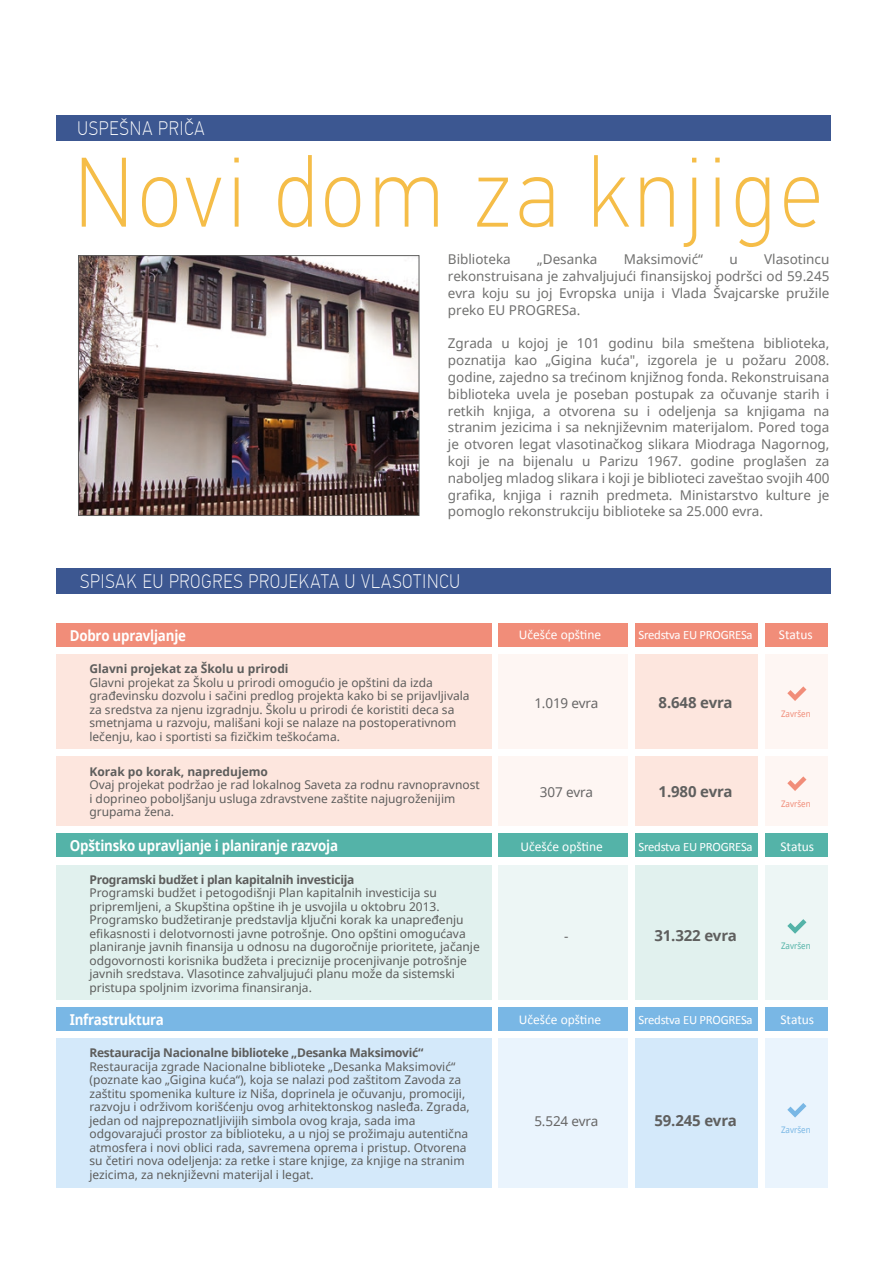
<style>
.page{position:relative;width:893px;height:1263px;background:#fff}
.page>*{position:absolute;margin:0;border:0;box-sizing:border-box;transform-origin:0 0}
.t1{font:100 99px "PF Din Text Pro";letter-spacing:.06em;color:#f5bd48;scale:.89 1}
.t2{font:100 19.5px "PF Din Text Pro";letter-spacing:.055em;color:#fff;scale:.89 1}
.t3{font:700 15px "Noto Sans";letter-spacing:-.015em;color:#fff;scale:.89 1}
.t4{font:700 15px "Noto Sans";letter-spacing:-.01em;color:#5f5f5e}
.t5{font:13.5px/16.8px "Noto Sans";color:#70706f;text-align:justify}
.t6{font:13.5px "Calibri";color:#fff}
.t7{font:13.5px "Noto Sans";letter-spacing:-.01em;color:#676666}
.t8{font:12.75px "Calibri";letter-spacing:-.02em;color:#fff}
.t9{font:12px/13.5px "Noto Sans";color:#5d5d5c}
.t10{font:700 12px "Noto Sans";letter-spacing:-.025em;color:#5d5d5c}
.t11{font:700 12px "Noto Sans";color:#5d5d5c}
.t12{font:9px "Noto Sans";color:#f18d79;scale:.89 1}
.t13{font:9px "Noto Sans";color:#54b3a8;scale:.89 1}
.t14{font:9px "Noto Sans";color:#79b7e5;scale:.89 1}
</style>
<div class="page">
<div style="left:56px;top:1007px;width:435px;height:23px;background:#79b7e5"></div>
<div style="left:765px;top:1007px;width:63px;height:23px;background:#79b7e5"></div>
<div style="left:499px;top:1007px;width:129px;height:23px;background:#79b7e5"></div>
<div style="left:635px;top:1007px;width:122px;height:23px;background:#79b7e5"></div>
<div style="left:56px;top:623px;width:435px;height:23px;background:#f18d79"></div>
<div style="left:765px;top:623px;width:63px;height:23px;background:#f18d79"></div>
<div style="left:499px;top:623px;width:129px;height:23px;background:#f18d79"></div>
<div style="left:635px;top:623px;width:122px;height:23px;background:#f18d79"></div>
<div style="left:56px;top:834px;width:435px;height:23px;background:#54b3a8"></div>
<div style="left:765px;top:834px;width:63px;height:23px;background:#54b3a8"></div>
<div style="left:499px;top:834px;width:129px;height:23px;background:#54b3a8"></div>
<div style="left:635px;top:834px;width:122px;height:23px;background:#54b3a8"></div>
<img style="left:80px;top:257px;width:337px;height:257px">
<div style="left:56px;top:115px;width:774px;height:26px;background:#3c5791"></div>
<div style="left:56px;top:568px;width:774px;height:26px;background:#3c5791"></div>
<div style="left:56px;top:654px;width:435px;height:95px;background:#fde6de"></div>
<div style="left:635px;top:654px;width:122px;height:95px;background:#fde6de"></div>
<div style="left:765px;top:654px;width:63px;height:95px;background:#fef6f3"></div>
<div style="left:499px;top:654px;width:129px;height:95px;background:#fef6f3"></div>
<svg style="left:787px;top:686px;width:19px;height:15px"></svg>
<div style="left:56px;top:757px;width:435px;height:69px;background:#fde6de"></div>
<div style="left:635px;top:757px;width:122px;height:69px;background:#fde6de"></div>
<div style="left:765px;top:757px;width:63px;height:69px;background:#fef6f3"></div>
<div style="left:499px;top:757px;width:129px;height:69px;background:#fef6f3"></div>
<svg style="left:787px;top:776px;width:19px;height:15px"></svg>
<div style="left:56px;top:865px;width:435px;height:134px;background:#e1f1ee"></div>
<div style="left:635px;top:865px;width:122px;height:134px;background:#e1f1ee"></div>
<div style="left:765px;top:865px;width:63px;height:134px;background:#edf6f5"></div>
<div style="left:499px;top:865px;width:129px;height:134px;background:#edf6f5"></div>
<svg style="left:787px;top:919px;width:19px;height:15px"></svg>
<div style="left:765px;top:1038px;width:63px;height:150px;background:#eaf4fd"></div>
<div style="left:56px;top:1038px;width:435px;height:150px;background:#d4e9fa"></div>
<div style="left:635px;top:1038px;width:122px;height:150px;background:#d4e9fa"></div>
<div style="left:499px;top:1038px;width:129px;height:150px;background:#eaf4fd"></div>
<svg style="left:787px;top:1103px;width:19px;height:14px"></svg>
<div style="left:78px;top:255px;width:341px;height:261px;border:1px solid #5d5d5c"></div>
<h2 class="t2" style="left:77px;top:117px;width:144px">USPEŠNA PRIČA</h2>
<h1 class="t1" style="left:75px;top:136px;width:841px">Novi dom za knjige</h1>
<p class="t5" style="left:448px;top:251px;width:64px">Biblioteka</p>
<p class="t5" style="left:537px;top:251px;width:62px">„Desanka</p>
<p class="t5" style="left:624px;top:251px;width:81px">Maksimović“</p>
<p class="t5" style="left:729px;top:251px;width:10px">u</p>
<p class="t5" style="left:448px;top:251px;width:383px;text-indent:316px">Vlasotincu rekonstruisana je zahvaljujući finansijskoj podršci od 59.245 evra koju su joj Evropska unija i Vlada Švajcarske pružile preko EU PROGRESa.</p>
<p class="t5" style="left:448px;top:335px;width:383px">Zgrada u kojoj je 101 godinu bila smeštena biblioteka, poznatija kao „Gigina kuća", izgorela je u požaru 2008. godine, zajedno sa trećinom knjižnog fonda. Rekonstruisana biblioteka uvela je poseban postupak za očuvanje starih i retkih knjiga, a otvorena su i odeljenja sa knjigama na stranim jezicima i sa neknjiževnim materijalom. Pored toga je otvoren legat vlasotinačkog slikara Miodraga Nagornog, koji je na bijenalu u Parizu 1967. godine proglašen za naboljeg mladog slikara i koji je biblioteci zaveštao svojih 400 grafika, knjiga i raznih predmeta. Ministarstvo kulture je pomoglo rekonstrukciju biblioteke sa 25.000 evra.</p>
<h2 class="t2" style="left:80px;top:570px;width:428px">SPISAK EU PROGRES PROJEKATA U VLASOTINCU</h2>
<p class="t3" style="left:70px;top:624px;width:132px">Dobro upravljanje</p>
<p class="t6" style="left:519px;top:626px;width:84px">Učešće opštine</p>
<p class="t8" style="left:638px;top:627px;width:116px">Sredstva EU PROGRESa</p>
<p class="t6" style="left:779px;top:626px;width:35px">Status</p>
<p class="t11" style="left:89px;top:660px;width:201px">Glavni projekat za Školu u prirodi</p>
<p class="t9" style="left:89px;top:675px;width:382px">Glavni projekat za Školu u prirodi omogućio je opštini da izda građevinsku dozvolu i sačini predlog projekta kako bi se prijavljivala za sredstva za njenu izgradnju. Školu u prirodi će koristiti deca sa smetnjama u razvoju, mališani koji se nalaze na postoperativnom lečenju, kao i sportisti sa fizičkim teškoćama.</p>
<p class="t7" style="left:534px;top:693px;width:66px">1.019 evra</p>
<p class="t4" style="left:659px;top:692px;width:76px">8.648 evra</p>
<p class="t11" style="left:89px;top:763px;width:180px">Korak po korak, napredujemo</p>
<p class="t9" style="left:89px;top:778px;width:392px">Ovaj projekat podržao je rad lokalnog Saveta za rodnu ravnopravnost i doprineo poboljšanju usluga zdravstvene zaštite najugroženijim grupama žena.</p>
<p class="t7" style="left:540px;top:782px;width:55px">307 evra</p>
<p class="t4" style="left:659px;top:781px;width:76px">1.980 evra</p>
<p class="t12" style="left:781px;top:707px;width:35px">Završen</p>
<p class="t12" style="left:781px;top:797px;width:35px">Završen</p>
<p class="t3" style="left:70px;top:835px;width:303px">Opštinsko upravljanje i planiranje razvoja</p>
<p class="t6" style="left:520px;top:838px;width:84px">Učešće opštine</p>
<p class="t8" style="left:638px;top:839px;width:116px">Sredstva EU PROGRESa</p>
<p class="t6" style="left:780px;top:838px;width:35px">Status</p>
<p class="t10" style="left:89px;top:871px;width:266px">Programski budžet i plan kapitalnih investicija</p>
<p class="t9" style="left:89px;top:886px;width:392px">Programski budžet i petogodišnji Plan kapitalnih investicija su pripremljeni, a Skupština opštine ih je usvojila u oktobru 2013.<br>Programsko budžetiranje predstavlja ključni korak ka unapređenju efikasnosti i delotvornosti javne potrošnje. Ono opštini omogućava planiranje javnih finansija u odnosu na dugoročnije prioritete, jačanje odgovornosti korisnika budžeta i preciznije procenjivanje potrošnje javnih sredstava. Vlasotince zahvaljujući planu može da sistemski pristupa spoljnim izvorima finansiranja.</p>
<p class="t7" style="left:564px;top:926px;width:6px">-</p>
<p class="t4" style="left:654px;top:925px;width:84px">31.322 evra</p>
<p class="t13" style="left:781px;top:940px;width:35px">Završen</p>
<p class="t3" style="left:70px;top:1008px;width:107px">Infrastruktura</p>
<p class="t6" style="left:519px;top:1011px;width:84px">Učešće opštine</p>
<p class="t8" style="left:638px;top:1012px;width:116px">Sredstva EU PROGRESa</p>
<p class="t6" style="left:780px;top:1011px;width:35px">Status</p>
<p class="t10" style="left:89px;top:1044px;width:335px">Restauracija Nacionalne biblioteke „Desanka Maksimović“</p>
<p class="t9" style="left:89px;top:1059px;width:382px">Restauracija zgrade Nacionalne biblioteke „Desanka Maksimović“ (poznate kao „Gigina kuća“), koja se nalazi pod zaštitom Zavoda za zaštitu spomenika kulture iz Niša, doprinela je očuvanju, promociji, razvoju i održivom korišćenju ovog arhitektonskog nasleđa. Zgrada, jedan od najprepoznatljivijih simbola ovog kraja, sada ima odgovarajući prostor za biblioteku, a u njoj se prožimaju autentična atmosfera i novi oblici rada, savremena oprema i pristup. Otvorena su četiri nova odeljenja: za retke i stare knjige, za knjige na stranim jezicima, za neknjiževni materijal i legat.</p>
<p class="t7" style="left:534px;top:1112px;width:66px">5.524 evra</p>
<p class="t4" style="left:654px;top:1110px;width:84px">59.245 evra</p>
<p class="t14" style="left:781px;top:1124px;width:35px">Završen</p>
</div>
